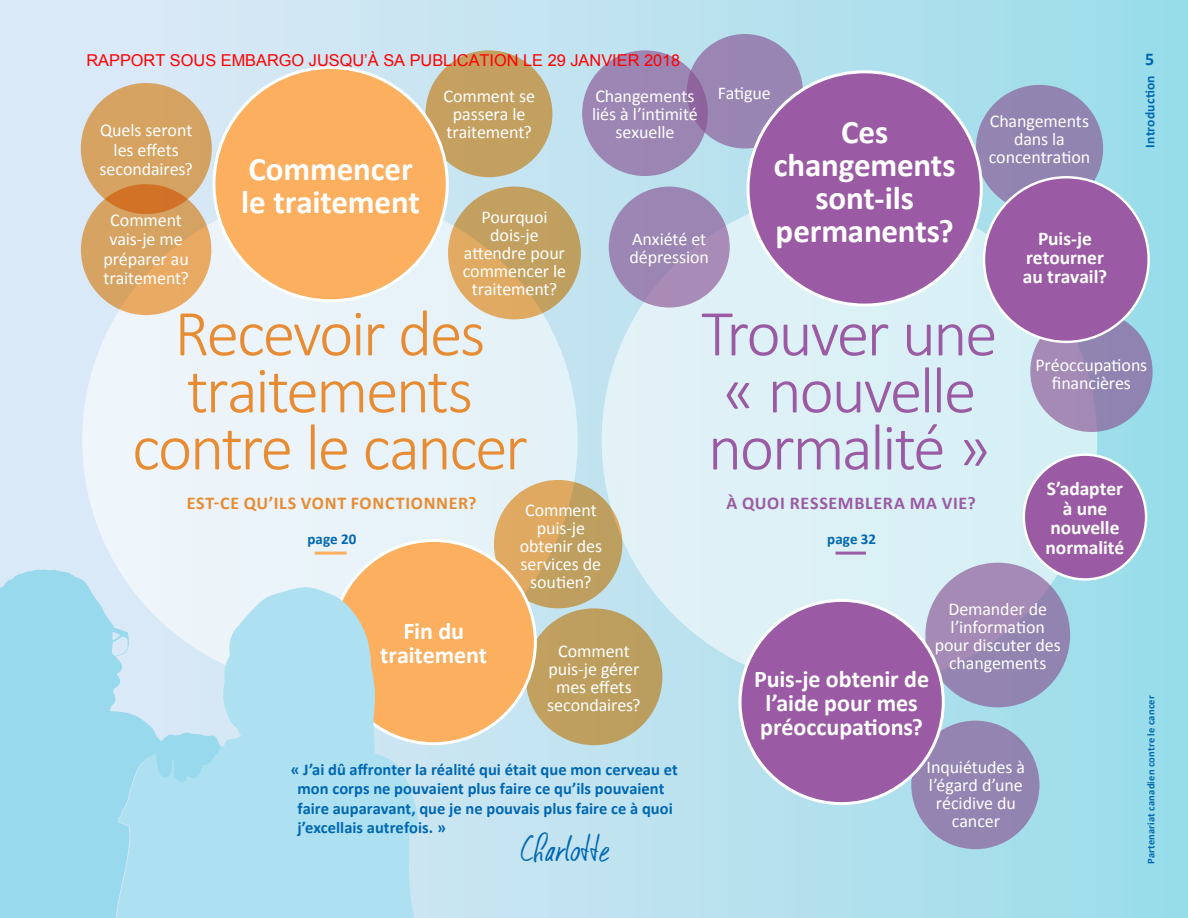
<style>
.page{position:relative;width:1188px;height:918px;background:#fff}
.page>*{position:absolute;margin:0;border:0;box-sizing:border-box;transform-origin:0 0}
.Quotation{font:300 66px/57px "Calibri";letter-spacing:-.04em;color:#e78c32;text-align:center}
.Quotation-2{font:300 66px/57px "Calibri";letter-spacing:-.04em;color:#9b5ba4}
.Intro_Text{font:45px "DK Kusukusu";letter-spacing:-.035em;color:#0067b1}
.Bubble_text_small{font:700 33px/33px "Calibri";letter-spacing:-.005em;color:#fff}
.Bubble_text_small-2{font:700 24px/24px "Calibri";letter-spacing:-.005em;color:#fff}
.Bubble_text_small-3{font:700 19.5px/19.5px "Calibri";letter-spacing:-.005em;color:#fff;text-align:center}
.Bubble_text_small-4{font:18px/18px "Calibri";letter-spacing:-.005em;color:#fff;text-align:center}
.Body{font:700 18px "Calibri";letter-spacing:.04em;color:#e78c32}
.Body-2{font:700 18px "Calibri";letter-spacing:.04em;color:#9b5ba4}
.Folio{font:700 18px "Calibri";color:#0067b1}
.Body-3{font:700 16.5px/19.5px "Calibri";color:#0067b1}
.t1{font:16.35px "Arial";color:#f00}
.Body-4{font:700 15px "Calibri";letter-spacing:.005em;color:#0067b1}
.Section{font:700 13.5px "Calibri";letter-spacing:.01em;color:#0067b1}
.FT_-_Report_Kind{font:700 10.5px "Calibri";letter-spacing:.015em;color:#0067b1}
</style>
<div class="page">
<div style="left:0;top:0;width:1188px;height:918px;background:linear-gradient(to right,#e3eaf7,#9ddde9)"></div>
<div style="left:82px;top:193px;width:496px;height:495px;background:#eaf4f9;border-radius:50%"></div>
<div style="left:602px;top:193px;width:495px;height:495px;background:#ddf1f6;border-radius:50%"></div>
<div style="left:911px;top:721px;width:129px;height:128px;background:#9384b2;border-radius:50%"></div>
<div style="left:1030px;top:311px;width:123px;height:121px;background:linear-gradient(to right,#ab8eb7,#8983b1);border-radius:50%"></div>
<div style="left:526px;top:608px;width:136px;height:137px;background:#be9f5f;border-radius:50%"></div>
<div style="left:687px;top:34px;width:116px;height:114px;background:#9985b3;border-radius:50%"></div>
<hr style="left:315px;top:552px;width:32px;height:3px;background:#fbaf5f">
<hr style="left:836px;top:552px;width:30px;height:3px;background:#9b5ba4">
<svg style="left:494px;top:480px;width:128px;height:128px;background:#cda461"></svg>
<div style="left:609px;top:187px;width:121px;height:121px;background:linear-gradient(to right,#9a85b2,#a68bb6);border-radius:50%"></div>
<div style="left:426px;top:50px;width:126px;height:127px;background:#c3a060;border-radius:50%"></div>
<div style="left:81px;top:83px;width:131px;height:131px;background:#d6a362;border-radius:50%"></div>
<svg style="left:925px;top:563px;width:145px;height:144px;background:#9c87b3"></svg>
<div style="left:740px;top:600px;width:203px;height:204px;background:#9b5ba4;border-radius:50%"></div>
<svg style="left:81px;top:184px;width:130px;height:131px;background:#db9e5b"></svg>
<svg style="left:448px;top:187px;width:133px;height:132px;background:#cba360"></svg>
<div style="left:214px;top:68px;width:233px;height:233px;background:#fbaf5f;border-radius:50%"></div>
<div style="left:976px;top:85px;width:127px;height:127px;background:#9284b1;border-radius:50%"></div>
<div style="left:984px;top:177px;width:165px;height:165px;background:#9b5ba4;border-radius:50%"></div>
<div style="left:332px;top:540px;width:203px;height:204px;background:#fbaf5f;border-radius:50%"></div>
<svg style="left:221px;top:587px;width:197px;height:331px;background:#b9dbdf"></svg>
<svg style="left:0;top:569px;width:221px;height:349px;background:#acdef0"></svg>
<div style="left:1024px;top:455px;width:122px;height:124px;background:#9b5ba4;border-radius:50%"></div>
<svg style="left:582px;top:50px;width:126px;height:126px;background:#9b84b2"></svg>
<div style="left:748px;top:72px;width:233px;height:233px;background:#9b5ba4;border-radius:50%"></div>
<p class="t1" style="left:86px;top:50px;width:595px">RAPPORT SOUS EMBARGO JUSQU’À SA PUBLICATION LE 29 JANVIER 2018</p>
<p class="Bubble_text_small-4" style="left:443px;top:87px;width:93px">Comment se passera le</p>
<p class="Bubble_text_small-4" style="left:100px;top:121px;width:94px">Quels seront</p>
<p class="Bubble_text_small-4" style="left:447px;top:123px;width:87px">traitement?</p>
<p class="Bubble_text_small-4" style="left:100px;top:140px;width:95px;line-height:19.5px">les effets secondaires?</p>
<p class="Bubble_text_small" style="left:241px;top:153px;width:180px">Commencer le traitement</p>
<p class="Bubble_text_small-4" style="left:103px;top:210px;width:87px;line-height:19.5px">Comment vais-je me préparer au traitement?</p>
<p class="Bubble_text_small-4" style="left:463px;top:208px;width:105px">Pourquoi dois-je attendre pour commencer le traitement?</p>
<p class="Bubble_text_small-4" style="left:592px;top:87px;width:107px">Changements liés à l’intimité sexuelle</p>
<p class="Bubble_text_small-4" style="left:629px;top:230px;width:81px;text-align:left">Anxiété et dépression</p>
<p class="Bubble_text_small-4" style="left:718px;top:84px;width:55px">Fatigue</p>
<p class="Bubble_text_small" style="left:774px;top:115px;width:183px;text-align:center">Ces changements sont-ils permanents?</p>
<p class="Bubble_text_small-4" style="left:989px;top:112px;width:103px">Changements dans la concentration</p>
<p class="Bubble_text_small-3" style="left:1023px;top:228px;width:86px">Puis-je retourner au travail?</p>
<p class="Folio" style="left:1145px;top:47px;width:11px">5</p>
<p class="Section" style="left:1141px;top:148px;width:73px;rotate:-90deg">Introduction</p>
<p class="Quotation" style="left:132px;top:302px;width:397px">Recevoir des traitements contre le cancer</p>
<p class="Quotation-2" style="left:701px;top:302px;width:298px">Trouver une « nouvelle normalité »</p>
<p class="Body" style="left:187px;top:492px;width:291px">EST-CE QU’ILS VONT FONCTIONNER?</p>
<p class="Body-4" style="left:307px;top:530px;width:50px">page 20</p>
<p class="Body-2" style="left:726px;top:492px;width:251px">À QUOI RESSEMBLERA MA VIE?</p>
<p class="Body-4" style="left:827px;top:530px;width:50px">page 32</p>
<p class="Bubble_text_small-4" style="left:520px;top:501px;width:84px">Comment puis-je obtenir des services de soutien?</p>
<p class="Bubble_text_small-4" style="left:1036px;top:357px;width:113px">Préoccupations financières</p>
<p class="Bubble_text_small-3" style="left:1046px;top:479px;width:80px">S’adapter à une nouvelle normalité</p>
<p class="Bubble_text_small-2" style="left:380px;top:619px;width:108px;text-align:center">Fin du traitement</p>
<p class="Bubble_text_small-4" style="left:547px;top:642px;width:95px">Comment puis-je gérer mes effets secondaires?</p>
<p class="Body-3" style="left:297px;top:760px;width:382px;text-indent:-7px">« J’ai dû affronter la réalité qui était que mon cerveau et mon corps ne pouvaient plus faire ce qu’ils pouvaient faire auparavant, que je ne pouvais plus faire ce à quoi j’excellais autrefois. »</p>
<p class="Intro_Text" style="left:520px;top:819px;width:91px">Charlotte</p>
<p class="Bubble_text_small-4" style="left:935px;top:600px;width:128px">Demander de l’information pour discuter des changements</p>
<p class="Bubble_text_small-2" style="left:754px;top:667px;width:177px">Puis-je obtenir de l’aide pour mes préoccupations?</p>
<p class="Bubble_text_small-4" style="left:927px;top:758px;width:100px">Inquiétudes à l’égard d’une récidive du cancer</p>
<p class="FT_-_Report_Kind" style="left:1144px;top:864px;width:170px;rotate:-90deg">Partenariat canadien contre le cancer</p>
</div>
